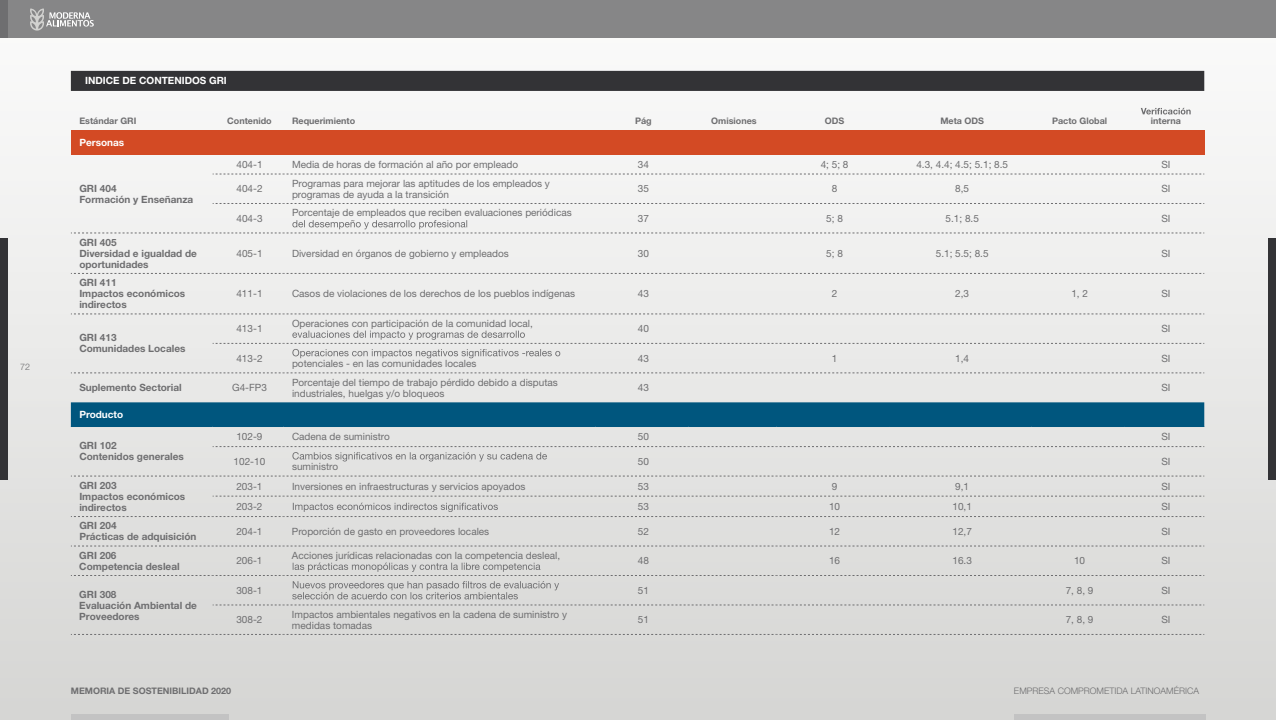
<style>
.page{position:relative;width:1276px;height:720px;background:#fff}
.page>*{position:absolute;margin:0;border:0;box-sizing:border-box;transform-origin:0 0}
.t1{font:10px/11px "Helvetica Neue LT Std";color:#6e6e70}
.t2{font:700 10px/11px "Helvetica Neue LT Std";color:#6e6e70}
.t3{font:700 10px "Helvetica Neue LT Std";color:#fff}
.t4{font:700 9px "Helvetica Neue LT Std";color:#6e6e70}
.t5{font:300 9px "Helvetica Neue LT Std";color:#6e6e70}
</style>
<div class="page">
<div style="left:0;top:0;width:1276px;height:720px;background:linear-gradient(to bottom,#fcfbfa,#d5d6d4)"></div>
<div style="left:0;top:0;width:1276px;height:38px;background:#868687"></div>
<svg style="left:30px;top:9px;width:64px;height:22px"></svg>
<div style="left:0;top:239px;width:7px;height:241px;background:#333336"></div>
<div style="left:0;top:0;width:7px;height:38px;background:#6e6e70"></div>
<div style="left:1268px;top:239px;width:8px;height:241px;background:#333336"></div>
<div style="left:71px;top:714px;width:157px;height:6px;background:#c3c3c3"></div>
<div style="left:1014px;top:714px;width:191px;height:6px;background:#c3c3c3"></div>
<div style="left:71px;top:71px;width:1133px;height:20px;background:#333336"></div>
<div style="left:71px;top:130px;width:1133px;height:24px;background:#d34a24"></div>
<div style="left:71px;top:402px;width:1133px;height:24px;background:#00567e"></div>
<svg style="left:213px;top:174px;width:991px;height:1px"></svg>
<svg style="left:213px;top:203px;width:991px;height:1px"></svg>
<svg style="left:213px;top:496px;width:991px;height:1px"></svg>
<svg style="left:213px;top:605px;width:991px;height:1px"></svg>
<svg style="left:71px;top:273px;width:1133px;height:1px"></svg>
<svg style="left:71px;top:546px;width:1133px;height:1px"></svg>
<svg style="left:71px;top:314px;width:1133px;height:1px"></svg>
<svg style="left:71px;top:373px;width:1133px;height:1px"></svg>
<hr style="left:213px;top:426px;width:70px;height:1px;background:#00567e">
<hr style="left:283px;top:426px;width:312px;height:1px;background:#00567e">
<hr style="left:595px;top:426px;width:93px;height:1px;background:#00567e">
<hr style="left:688px;top:426px;width:88px;height:1px;background:#00567e">
<hr style="left:776px;top:426px;width:114px;height:1px;background:#00567e">
<hr style="left:890px;top:426px;width:141px;height:1px;background:#00567e">
<hr style="left:1031px;top:426px;width:94px;height:1px;background:#00567e">
<hr style="left:1125px;top:426px;width:79px;height:1px;background:#00567e">
<hr style="left:71px;top:426px;width:142px;height:1px;background:#00567e">
<svg style="left:71px;top:476px;width:1133px;height:1px"></svg>
<svg style="left:71px;top:634px;width:1133px;height:1px"></svg>
<svg style="left:1140px;top:108px;width:50px;height:7px"></svg>
<svg style="left:71px;top:220px;width:1133px;height:14px"></svg>
<svg style="left:213px;top:331px;width:991px;height:27px;background:#e3e3e2"></svg>
<svg style="left:213px;top:446px;width:991px;height:16px;background:#dcdcda"></svg>
<svg style="left:71px;top:503px;width:1133px;height:14px;background:#d8d8d7"></svg>
<svg style="left:71px;top:563px;width:1133px;height:36px;background:#d6d6d5"></svg>
<p class="t5" style="left:20px;top:362px;width:12px">72</p>
<p class="t3" style="left:85px;top:75px;width:143px">INDICE DE CONTENIDOS GRI</p>
<p class="t4" style="left:79px;top:116px;width:58px">Estándar GRI</p>
<p class="t4" style="left:227px;top:116px;width:46px">Contenido</p>
<p class="t4" style="left:292px;top:116px;width:65px">Requerimiento</p>
<p class="t4" style="left:635px;top:116px;width:18px">Pág</p>
<p class="t4" style="left:711px;top:116px;width:47px">Omisiones</p>
<p class="t4" style="left:825px;top:116px;width:21px">ODS</p>
<p class="t4" style="left:940px;top:116px;width:45px">Meta ODS</p>
<p class="t4" style="left:1052px;top:116px;width:57px">Pacto Global</p>
<p class="t4" style="left:1151px;top:116px;width:32px">interna</p>
<p class="t3" style="left:79px;top:136px;width:46px">Personas</p>
<p class="t2" style="left:79px;top:182px;width:115px">GRI 404<br>Formación y Enseñanza</p>
<p class="t1" style="left:236px;top:158px;width:28px">404-1</p>
<p class="t1" style="left:292px;top:158px;width:227px">Media de horas de formación al año por empleado</p>
<p class="t1" style="left:638px;top:158px;width:13px">34</p>
<p class="t1" style="left:820px;top:158px;width:29px">4; 5; 8</p>
<p class="t1" style="left:916px;top:158px;width:93px">4.3, 4.4; 4.5; 5.1; 8.5</p>
<p class="t1" style="left:1161px;top:158px;width:11px">SI</p>
<p class="t1" style="left:236px;top:183px;width:28px">404-2</p>
<p class="t1" style="left:292px;top:178px;width:259px">Programas para mejorar las aptitudes de los empleados y programas de ayuda a la transición</p>
<p class="t1" style="left:638px;top:183px;width:13px">35</p>
<p class="t1" style="left:832px;top:183px;width:7px">8</p>
<p class="t1" style="left:955px;top:183px;width:15px">8,5</p>
<p class="t1" style="left:1161px;top:183px;width:11px">SI</p>
<p class="t1" style="left:236px;top:213px;width:28px">404-3</p>
<p class="t1" style="left:292px;top:207px;width:281px">Porcentaje de empleados que reciben evaluaciones periódicas</p>
<p class="t1" style="left:638px;top:213px;width:13px">37</p>
<p class="t1" style="left:826px;top:213px;width:18px">5; 8</p>
<p class="t1" style="left:945px;top:213px;width:35px">5.1; 8.5</p>
<p class="t1" style="left:1161px;top:213px;width:11px">SI</p>
<p class="t2" style="left:79px;top:237px;width:119px">GRI 405<br>Diversidad e igualdad de oportunidades</p>
<p class="t1" style="left:236px;top:248px;width:28px">405-1</p>
<p class="t1" style="left:292px;top:248px;width:218px">Diversidad en órganos de gobierno y empleados</p>
<p class="t1" style="left:638px;top:248px;width:13px">30</p>
<p class="t1" style="left:826px;top:248px;width:18px">5; 8</p>
<p class="t1" style="left:936px;top:248px;width:54px">5.1; 5.5; 8.5</p>
<p class="t1" style="left:1161px;top:248px;width:11px">SI</p>
<p class="t2" style="left:79px;top:277px;width:107px">GRI 411<br>Impactos económicos indirectos</p>
<p class="t1" style="left:236px;top:288px;width:28px">411-1</p>
<p class="t1" style="left:292px;top:288px;width:285px">Casos de violaciones de los derechos de los pueblos indígenas</p>
<p class="t1" style="left:638px;top:288px;width:13px">43</p>
<p class="t1" style="left:832px;top:288px;width:7px">2</p>
<p class="t1" style="left:955px;top:288px;width:15px">2,3</p>
<p class="t1" style="left:1071px;top:288px;width:18px">1, 2</p>
<p class="t1" style="left:1161px;top:288px;width:11px">SI</p>
<p class="t2" style="left:79px;top:332px;width:108px">GRI 413<br>Comunidades Locales</p>
<p class="t1" style="left:292px;top:318px;width:242px">Operaciones con participación de la comunidad local,</p>
<p class="t1" style="left:638px;top:323px;width:13px">40</p>
<p class="t1" style="left:1161px;top:323px;width:11px">SI</p>
<p class="t1" style="left:236px;top:323px;width:28px">413-1</p>
<p class="t1" style="left:638px;top:353px;width:13px">43</p>
<p class="t1" style="left:832px;top:353px;width:7px">1</p>
<p class="t1" style="left:955px;top:353px;width:15px">1,4</p>
<p class="t1" style="left:1161px;top:353px;width:11px">SI</p>
<p class="t1" style="left:236px;top:353px;width:28px">413-2</p>
<p class="t1" style="left:292px;top:358px;width:186px">potenciales - en las comunidades locales</p>
<p class="t2" style="left:79px;top:382px;width:104px">Suplemento Sectorial</p>
<p class="t1" style="left:232px;top:382px;width:36px">G4-FP3</p>
<p class="t1" style="left:292px;top:377px;width:267px">Porcentaje del tiempo de trabajo pérdido debido a disputas industriales, huelgas y/o bloqueos</p>
<p class="t1" style="left:638px;top:382px;width:13px">43</p>
<p class="t1" style="left:1161px;top:382px;width:11px">SI</p>
<p class="t3" style="left:79px;top:408px;width:45px">Producto</p>
<p class="t2" style="left:79px;top:440px;width:106px">GRI 102<br>Contenidos generales</p>
<p class="t1" style="left:236px;top:431px;width:28px">102-9</p>
<p class="t1" style="left:292px;top:431px;width:99px">Cadena de suministro</p>
<p class="t1" style="left:638px;top:431px;width:13px">50</p>
<p class="t1" style="left:1161px;top:431px;width:11px">SI</p>
<p class="t1" style="left:234px;top:456px;width:33px">102-10</p>
<p class="t1" style="left:292px;top:461px;width:48px">suministro</p>
<p class="t1" style="left:638px;top:456px;width:13px">50</p>
<p class="t1" style="left:1161px;top:456px;width:11px">SI</p>
<p class="t2" style="left:79px;top:480px;width:107px">GRI 203<br>Impactos económicos indirectos</p>
<p class="t1" style="left:236px;top:480px;width:28px">203-1</p>
<p class="t1" style="left:292px;top:480px;width:235px">Inversiones en infraestructuras y servicios apoyados</p>
<p class="t1" style="left:638px;top:480px;width:13px">53</p>
<p class="t1" style="left:832px;top:480px;width:7px">9</p>
<p class="t1" style="left:955px;top:480px;width:15px">9,1</p>
<p class="t1" style="left:1161px;top:480px;width:11px">SI</p>
<p class="t1" style="left:236px;top:501px;width:28px">203-2</p>
<p class="t1" style="left:638px;top:501px;width:13px">53</p>
<p class="t1" style="left:829px;top:501px;width:13px">10</p>
<p class="t1" style="left:952px;top:501px;width:21px">10,1</p>
<p class="t1" style="left:1161px;top:501px;width:11px">SI</p>
<p class="t2" style="left:79px;top:520px;width:119px">GRI 204<br>Prácticas de adquisición</p>
<p class="t1" style="left:236px;top:526px;width:28px">204-1</p>
<p class="t1" style="left:292px;top:526px;width:199px">Proporción de gasto en proveedores locales</p>
<p class="t1" style="left:638px;top:526px;width:13px">52</p>
<p class="t1" style="left:829px;top:526px;width:13px">12</p>
<p class="t1" style="left:952px;top:526px;width:21px">12,7</p>
<p class="t1" style="left:1161px;top:526px;width:11px">SI</p>
<p class="t2" style="left:79px;top:550px;width:102px">GRI 206<br>Competencia desleal</p>
<p class="t1" style="left:236px;top:555px;width:28px">206-1</p>
<p class="t1" style="left:292px;top:550px;width:270px">Acciones jurídicas relacionadas con la competencia desleal,</p>
<p class="t1" style="left:638px;top:555px;width:13px">48</p>
<p class="t1" style="left:829px;top:555px;width:13px">16</p>
<p class="t1" style="left:952px;top:555px;width:21px">16.3</p>
<p class="t1" style="left:1074px;top:555px;width:13px">10</p>
<p class="t1" style="left:1161px;top:555px;width:11px">SI</p>
<p class="t2" style="left:79px;top:588px;width:119px">GRI 308<br>Evaluación Ambiental de<br>Proveedores</p>
<p class="t1" style="left:236px;top:585px;width:28px">308-1</p>
<p class="t1" style="left:638px;top:585px;width:13px">51</p>
<p class="t1" style="left:1065px;top:585px;width:29px">7, 8, 9</p>
<p class="t1" style="left:1161px;top:585px;width:11px">SI</p>
<p class="t1" style="left:236px;top:614px;width:28px">308-2</p>
<p class="t1" style="left:292px;top:609px;width:277px">Impactos ambientales negativos en la cadena de suministro y medidas tomadas</p>
<p class="t1" style="left:638px;top:614px;width:13px">51</p>
<p class="t1" style="left:1065px;top:614px;width:29px">7, 8, 9</p>
<p class="t1" style="left:1161px;top:614px;width:11px">SI</p>
<p class="t4" style="left:71px;top:685px;width:162px">MEMORIA DE SOSTENIBILIDAD 2020</p>
<p class="t5" style="left:1014px;top:685px;width:187px">EMPRESA COMPROMETIDA LATINOAMÉRICA</p>
</div>
